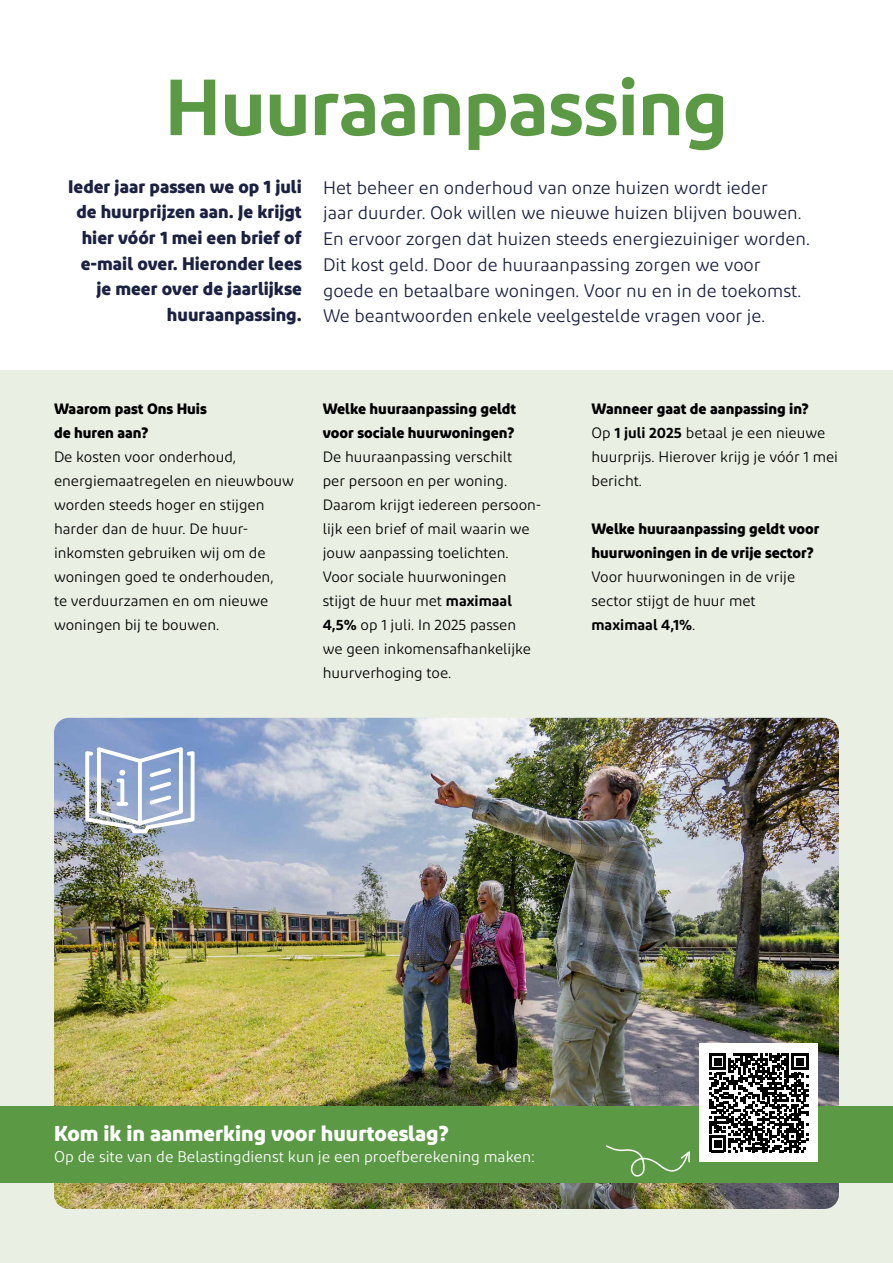
<style>
.page{position:relative;width:893px;height:1263px;background:#fff}
.page>*{position:absolute;margin:0;border:0;box-sizing:border-box;transform-origin:0 0}
.t1{font:600 79.35px "Diodrum Cyrillic";letter-spacing:-.015em;color:#5b9945}
.t2{font:700 21.45px "Diodrum Cyrillic";color:#fff}
.t3{font:18.15px/25.7px "Diodrum Cyrillic";color:#1b2141}
.t4{font:700 18.15px/25.7px "Diodrum Cyrillic";color:#1b2141;text-align:right}
.t5{font:15.45px "Diodrum Cyrillic";color:#fff}
.t6{font:15px/24px "Diodrum Cyrillic";color:#000}
.t7{font:700 15px/24px "Diodrum Cyrillic";color:#000}
.s1{font-weight:600}
.s2{font-weight:700}
</style>
<div class="page">
<div style="left:0;top:371px;width:893px;height:892px;background:#eaefe3"></div>
<img style="left:54px;top:718px;width:785px;height:491px">
<div style="left:0;top:1106px;width:893px;height:77px;background:#5b9945"></div>
<div style="left:699px;top:1043px;width:119px;height:119px;background:#fff"></div>
<svg style="left:709px;top:1053px;width:99px;height:99px"></svg>
<svg style="left:606px;top:1145px;width:85px;height:32px"></svg>
<svg style="left:85px;top:747px;width:110px;height:86px;background:#acbad2"></svg>
<h1 class="t1" style="left:165px;top:56px;width:565px">Huuraanpassing</h1>
<p class="t4" style="left:68px;top:173px;width:235px">Ieder jaar passen we op 1 juli de huurprijzen aan. Je krijgt hier vóór 1 mei een brief of e-mail over. Hieronder lees je meer over de jaarlijkse huuraanpassing.</p>
<p class="t3" style="left:323px;top:174px;width:488px">Het beheer en onderhoud van onze huizen wordt ieder<br>jaar duurder. Ook willen we nieuwe huizen blijven bouwen.<br>En ervoor zorgen dat huizen steeds energiezuiniger worden.<br>Dit kost geld. Door de huuraanpassing zorgen we voor goede en betaalbare woningen. Voor nu en in de toekomst.<br>We beantwoorden enkele veelgestelde vragen voor je.</p>
<p class="t7" style="left:54px;top:396px;width:154px">Waarom past Ons Huis de huren aan?</p>
<p class="t6" style="left:54px;top:445px;width:242px">De kosten voor onderhoud, energiemaatregelen en nieuwbouw worden steeds hoger en stijgen harder dan de huur. De huur&shy;inkomsten gebruiken wij om de woningen goed te onderhouden,<br>te verduurzamen en om nieuwe woningen bij te bouwen.</p>
<p class="t7" style="left:323px;top:396px;width:195px">Welke huuraanpassing geldt voor sociale huurwoningen?</p>
<p class="t6" style="left:323px;top:445px;width:220px">De huuraanpassing verschilt<br>per persoon en per woning.<br>Daarom krijgt iedereen persoon&shy;lijk een brief of mail waarin we jouw aanpassing toelichten.<br>Voor sociale huurwoningen stijgt de huur met <span class="s1">maximaal<br>4,5%</span> op 1 juli. In 2025 passen<br>we geen inkomensafhankelijke huurverhoging toe.</p>
<p class="t6" style="left:591px;top:397px;width:248px"><span class="s2">Wanneer gaat de aanpassing in?<br></span>Op <span class="s1">1 juli 2025</span> betaal je een nieuwe huurprijs. Hierover krijg je vóór 1 mei bericht.</p>
<p class="t7" style="left:591px;top:516px;width:230px">Welke huuraanpassing geldt voor huurwoningen in de vrije sector?</p>
<p class="t6" style="left:591px;top:565px;width:205px">Voor huurwoningen in de vrije sector stijgt de huur met <span class="s1">maximaal 4,1%</span>.</p>
<h2 class="t2" style="left:54px;top:1119px;width:396px">Kom ik in aanmerking voor huurtoeslag?</h2>
<p class="t5" style="left:54px;top:1147px;width:482px">Op de site van de Belastingdienst kun je een proefberekening maken:</p>
</div>
